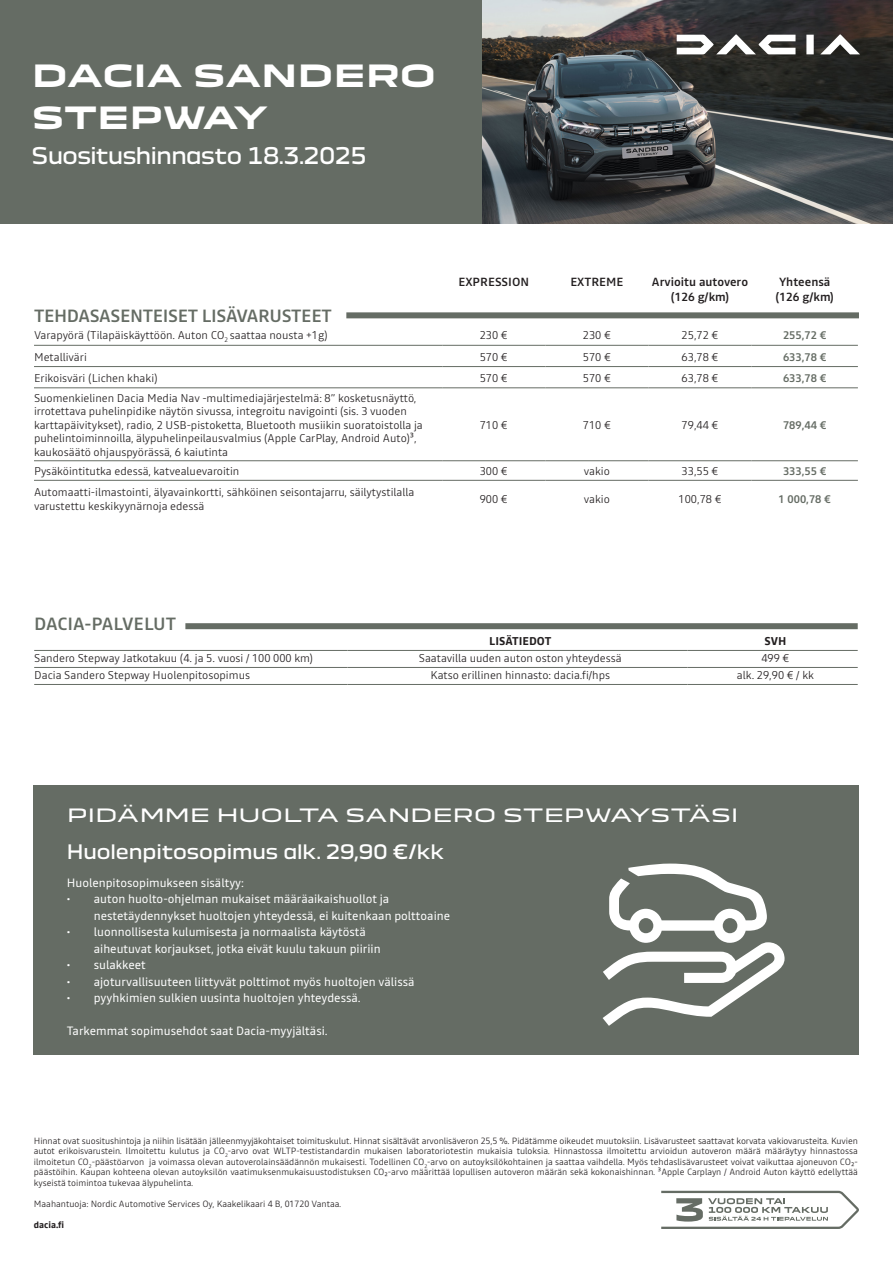
<style>
.page{position:relative;width:893px;height:1263px;background:#fff}
.page>*{position:absolute;margin:0;border:0;box-sizing:border-box;transform-origin:0 0}
.Otsikko_uusi{font:700 30px "Dacia Block Extended";color:#fff}
.Otsikko_uusi-2{font:22.5px "Dacia Block";letter-spacing:-.02em;color:#fff}
.t1{font:19.5px "Dacia Block";letter-spacing:-.005em;color:#fff;scale:1.04 1}
.Taulukko_pääotsikot{font:500 18px "Read";letter-spacing:-.02em;color:#656c64}
.t2{font:18px "Dacia Block Extended";letter-spacing:-.005em;color:#fff;scale:1.04 1}
.t3{font:12px/16.5px "Read";color:#fff}
.taulukko_otsikot{font:500 12px "Read";color:#231f20}
.Taulukkotekstit{font:300 11.25px/13.5px "Read";color:#231f20}
.Taulukkoteksti_keskitetty{font:300 11.25px "Read";color:#231f20}
.Taulukkoteksti_keskitetty-2{font:500 11.25px "Read";color:#656c64}
.Sarakkeiden_otsikot{font:700 11.25px "Read";color:#231f20}
.Pikkupräntti{font:300 9px/10.5px "Read";color:#231f20;text-align:justify}
.Pikkupräntti-2{font:700 9px "Read";color:#231f20}
</style>
<div class="page">
<hr style="left:34px;top:480px;width:408px;height:1px;background:#656c64">
<hr style="left:442px;top:480px;width:103px;height:1px;background:#656c64">
<hr style="left:545px;top:480px;width:103px;height:1px;background:#656c64">
<hr style="left:648px;top:480px;width:104px;height:1px;background:#656c64">
<hr style="left:752px;top:480px;width:106px;height:1px;background:#656c64">
<hr style="left:34px;top:460px;width:408px;height:1px;background:#656c64">
<hr style="left:442px;top:460px;width:103px;height:1px;background:#656c64">
<hr style="left:545px;top:460px;width:103px;height:1px;background:#656c64">
<hr style="left:648px;top:460px;width:104px;height:1px;background:#656c64">
<hr style="left:752px;top:460px;width:106px;height:1px;background:#656c64">
<hr style="left:34px;top:345px;width:408px;height:1px;background:#656c64">
<hr style="left:34px;top:366px;width:408px;height:1px;background:#656c64">
<hr style="left:442px;top:345px;width:103px;height:1px;background:#656c64">
<hr style="left:442px;top:366px;width:103px;height:1px;background:#656c64">
<hr style="left:442px;top:388px;width:103px;height:1px;background:#656c64">
<hr style="left:545px;top:345px;width:103px;height:1px;background:#656c64">
<hr style="left:648px;top:345px;width:104px;height:1px;background:#656c64">
<hr style="left:545px;top:366px;width:103px;height:1px;background:#656c64">
<hr style="left:648px;top:366px;width:104px;height:1px;background:#656c64">
<hr style="left:545px;top:388px;width:103px;height:1px;background:#656c64">
<hr style="left:648px;top:388px;width:104px;height:1px;background:#656c64">
<hr style="left:752px;top:345px;width:106px;height:1px;background:#656c64">
<hr style="left:752px;top:366px;width:106px;height:1px;background:#656c64">
<hr style="left:752px;top:388px;width:106px;height:1px;background:#656c64">
<hr style="left:34px;top:388px;width:408px;height:1px;background:#656c64">
<div style="left:346px;top:312px;width:513px;height:6px;background:#656c64"></div>
<div style="left:185px;top:623px;width:673px;height:6px;background:#656c64"></div>
<hr style="left:34px;top:684px;width:313px;height:1px;background:#656c64">
<hr style="left:347px;top:684px;width:341px;height:1px;background:#656c64">
<hr style="left:688px;top:684px;width:170px;height:1px;background:#656c64">
<hr style="left:34px;top:650px;width:313px;height:1px;background:#656c64">
<hr style="left:347px;top:650px;width:341px;height:1px;background:#656c64">
<hr style="left:688px;top:650px;width:170px;height:1px;background:#656c64">
<hr style="left:34px;top:667px;width:313px;height:1px;background:#656c64">
<hr style="left:347px;top:667px;width:341px;height:1px;background:#656c64">
<hr style="left:688px;top:667px;width:170px;height:1px;background:#656c64">
<div style="left:34px;top:785px;width:825px;height:270px;background:#656c64"></div>
<svg style="left:603px;top:863px;width:181px;height:163px"></svg>
<div style="left:0;top:0;width:482px;height:223px;background:#656c64"></div>
<svg style="left:661px;top:1191px;width:198px;height:38px"></svg>
<img style="left:482px;top:0;width:411px;height:223px">
<svg style="left:677px;top:34px;width:183px;height:20px"></svg>
<p class="Otsikko_uusi" style="left:32px;top:59px;width:406px">DACIA SANDERO</p>
<p class="Otsikko_uusi" style="left:32px;top:101px;width:237px">STEPWAY</p>
<p class="Otsikko_uusi-2" style="left:32px;top:137px;width:336px">Suositushinnasto 18.3.2025</p>
<p class="Taulukko_pääotsikot" style="left:34px;top:303px;width:299px">TEHDASASENTEISET LISÄVARUSTEET</p>
<p class="taulukko_otsikot" style="left:458px;top:274px;width:72px">EXPRESSION</p>
<p class="taulukko_otsikot" style="left:570px;top:274px;width:55px">EXTREME</p>
<p class="taulukko_otsikot" style="left:652px;top:274px;width:98px">Arvioitu autovero</p>
<p class="taulukko_otsikot" style="left:671px;top:288px;width:60px">(126 g/km)</p>
<p class="taulukko_otsikot" style="left:779px;top:274px;width:53px">Yhteensä</p>
<p class="taulukko_otsikot" style="left:775px;top:288px;width:60px">(126 g/km)</p>
<p class="Taulukkotekstit" style="left:34px;top:328px;width:295px">Varapyörä (Tilapäiskäyttöön. Auton CO<sub>2</sub> saattaa nousta +1g)</p>
<p class="Taulukkoteksti_keskitetty" style="left:480px;top:327px;width:29px">230 €</p>
<p class="Taulukkoteksti_keskitetty" style="left:583px;top:327px;width:29px">230 €</p>
<p class="Taulukkoteksti_keskitetty" style="left:682px;top:327px;width:38px">25,72 €</p>
<p class="Taulukkoteksti_keskitetty-2" style="left:783px;top:327px;width:45px">255,72 €</p>
<p class="Taulukkotekstit" style="left:34px;top:350px;width:54px">Metalliväri</p>
<p class="Taulukkoteksti_keskitetty" style="left:480px;top:349px;width:29px">570 €</p>
<p class="Taulukkoteksti_keskitetty" style="left:583px;top:349px;width:29px">570 €</p>
<p class="Taulukkoteksti_keskitetty" style="left:682px;top:349px;width:38px">63,78 €</p>
<p class="Taulukkoteksti_keskitetty-2" style="left:783px;top:349px;width:45px">633,78 €</p>
<p class="Taulukkotekstit" style="left:34px;top:371px;width:125px">Erikoisväri (Lichen khaki)</p>
<p class="Taulukkoteksti_keskitetty" style="left:480px;top:370px;width:29px">570 €</p>
<p class="Taulukkoteksti_keskitetty" style="left:583px;top:370px;width:29px">570 €</p>
<p class="Taulukkoteksti_keskitetty" style="left:682px;top:370px;width:38px">63,78 €</p>
<p class="Taulukkoteksti_keskitetty-2" style="left:783px;top:370px;width:45px">633,78 €</p>
<p class="Taulukkotekstit" style="left:34px;top:391px;width:390px">Suomenkielinen Dacia Media Nav -multimediajärjestelmä: 8” kosketusnäyttö, irrotettava puhelinpidike näytön sivussa, integroitu navigointi (sis. 3 vuoden karttapäivitykset), radio, 2 USB-pistoketta, Bluetooth musiikin suoratoistolla ja puhelintoiminnoilla, älypuhelinpeilausvalmius (Apple CarPlay, Android Auto)3, kaukosäätö ohjauspyörässä, 6 kaiutinta</p>
<p class="Taulukkoteksti_keskitetty" style="left:480px;top:417px;width:29px">710 €</p>
<p class="Taulukkoteksti_keskitetty" style="left:583px;top:417px;width:29px">710 €</p>
<p class="Taulukkoteksti_keskitetty" style="left:682px;top:417px;width:38px">79,44 €</p>
<p class="Taulukkoteksti_keskitetty-2" style="left:783px;top:417px;width:45px">789,44 €</p>
<p class="Taulukkotekstit" style="left:34px;top:464px;width:207px">Pysäköintitutka edessä, katvealuevaroitin</p>
<p class="Taulukkoteksti_keskitetty" style="left:480px;top:463px;width:29px">300 €</p>
<p class="Taulukkoteksti_keskitetty" style="left:584px;top:463px;width:28px">vakio</p>
<p class="Taulukkoteksti_keskitetty" style="left:682px;top:463px;width:38px">33,55 €</p>
<p class="Taulukkoteksti_keskitetty-2" style="left:783px;top:463px;width:45px">333,55 €</p>
<p class="Taulukkotekstit" style="left:34px;top:485px;width:382px">Automaatti-ilmastointi, älyavainkortti, sähköinen seisontajarru, säilytystilalla</p>
<p class="Taulukkotekstit" style="left:34px;top:499px;width:172px">varustettu keskikyynärnoja edessä</p>
<p class="Taulukkoteksti_keskitetty" style="left:480px;top:491px;width:29px">900 €</p>
<p class="Taulukkoteksti_keskitetty" style="left:584px;top:491px;width:28px">vakio</p>
<p class="Taulukkoteksti_keskitetty" style="left:678px;top:491px;width:44px">100,78 €</p>
<p class="Taulukkoteksti_keskitetty-2" style="left:778px;top:491px;width:54px">1 000,78 €</p>
<p class="Taulukko_pääotsikot" style="left:34px;top:611px;width:143px">DACIA-PALVELUT</p>
<p class="Sarakkeiden_otsikot" style="left:489px;top:633px;width:63px">LISÄTIEDOT</p>
<p class="Sarakkeiden_otsikot" style="left:764px;top:633px;width:23px">SVH</p>
<p class="Taulukkotekstit" style="left:34px;top:651px;width:280px">Sandero Stepway Jatkotakuu (4. ja 5. vuosi / 100 000 km)</p>
<p class="Taulukkotekstit" style="left:419px;top:651px;width:204px">Saatavilla uuden auton oston yhteydessä</p>
<p class="Taulukkoteksti_keskitetty" style="left:761px;top:650px;width:29px">499 €</p>
<p class="Taulukkotekstit" style="left:34px;top:668px;width:217px">Dacia Sandero Stepway Huolenpitosopimus</p>
<p class="Taulukkoteksti_keskitetty" style="left:430px;top:667px;width:181px">Katso erillinen hinnasto: dacia.fi/hps</p>
<p class="Taulukkoteksti_keskitetty" style="left:737px;top:667px;width:79px">alk. 29,90 € / kk</p>
<p class="t2" style="left:67px;top:801px;width:648px">PIDÄMME HUOLTA SANDERO STEPWAYSTÄSI</p>
<p class="t1" style="left:67px;top:836px;width:364px">Huolenpitosopimus alk. 29,90 €/kk</p>
<p class="t3" style="left:67px;top:874px;width:179px">Huolenpitosopimukseen sisältyy:</p>
<p class="t3" style="left:94px;top:890px;width:358px;text-indent:-27px">• auton huolto-ohjelman mukaiset määräaikaishuollot ja nestetäydennykset huoltojen yhteydessä, ei kuitenkaan polttoaine</p>
<p class="t3" style="left:94px;top:923px;width:288px;text-indent:-27px">• luonnollisesta kulumisesta ja normaalista käytöstä aiheutuvat korjaukset, jotka eivät kuulu takuun piiriin</p>
<p class="t3" style="left:67px;top:956px;width:81px">• sulakkeet</p>
<p class="t3" style="left:67px;top:973px;width:349px">• ajoturvallisuuteen liittyvät polttimot myös huoltojen välissä</p>
<p class="t3" style="left:67px;top:989px;width:295px">• pyyhkimien sulkien uusinta huoltojen yhteydessä.</p>
<p class="t3" style="left:67px;top:1022px;width:262px">Tarkemmat sopimusehdot saat Dacia-myyjältäsi.</p>
<p class="Pikkupräntti" style="left:34px;top:1135px;width:825px">Hinnat ovat suositushintoja ja niihin lisätään jälleenmyyjäkohtaiset toimituskulut. Hinnat sisältävät arvonlisäveron 25,5 %. Pidätämme oikeudet muutoksiin. Lisävarusteet saattavat korvata vakiovarusteita. Kuvien autot erikoisvarustein. Ilmoitettu kulutus ja CO<sub>2</sub>-arvo ovat WLTP-testistandardin mukaisen laboratoriotestin mukaisia tuloksia. Hinnastossa ilmoitettu arvioidun autoveron määrä määräytyy hinnastossa ilmoitetun CO<sub>2</sub>-päästöarvon ja voimassa olevan autoverolainsäädännön mukaisesti. Todellinen CO<sub>2</sub>-arvo on autoyksilökohtainen ja saattaa vaihdella. Myös tehdaslisävarusteet voivat vaikuttaa ajoneuvon CO₂- päästöihin. Kaupan kohteena olevan autoyksilön vaatimuksenmukaisuustodistuksen CO₂-arvo mää rittää lopullisen autoveron mää rän sekä kokonaishinnan. 3Apple Carplayn / Android Auton käyttö edellyttää kyseistä toimintoa tukevaa älypuhelinta.</p>
<p class="Pikkupräntti" style="left:34px;top:1198px;width:309px">Maahantuoja: Nordic Automotive Services Oy, Kaakelikaari 4 B, 01720 Vantaa.</p>
<p class="Pikkupräntti-2" style="left:34px;top:1218px;width:32px">dacia.fi</p>
</div>
